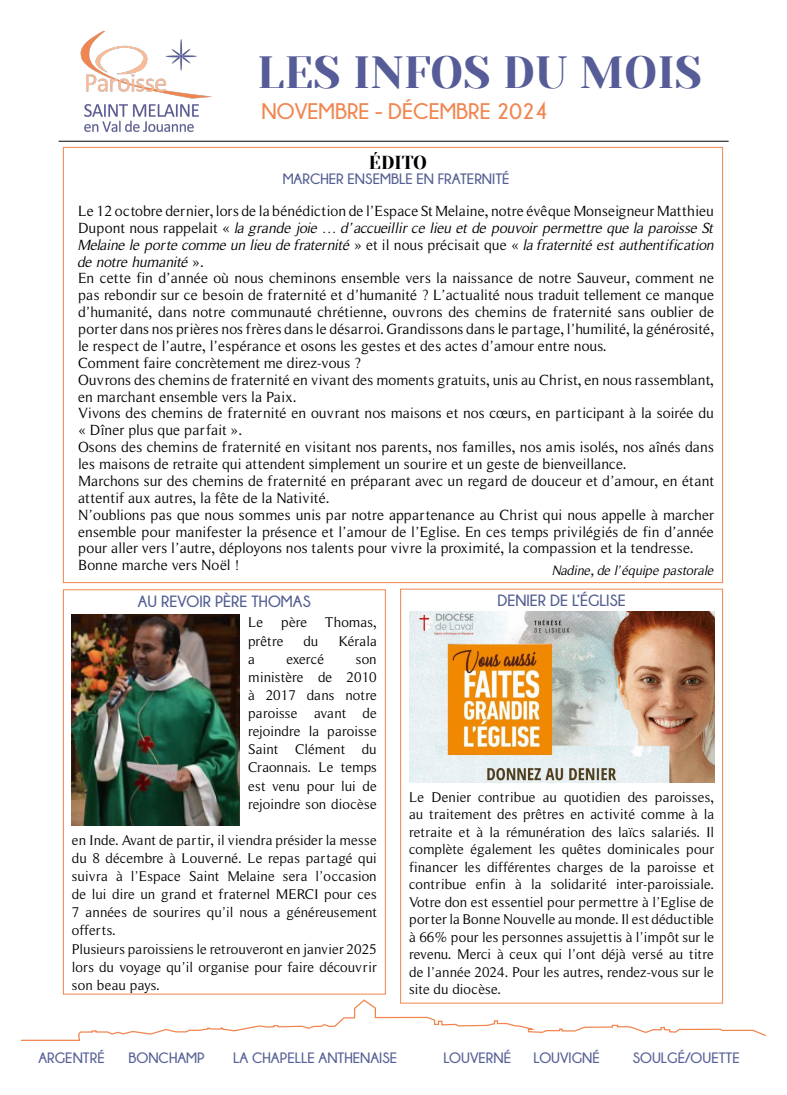
<style>
.page{position:relative;width:787px;height:1095px;background:#fff}
.page>*{position:absolute;margin:0;border:0;box-sizing:border-box;transform-origin:0 0}
.t1{font:45px "Yeseva One";color:#555c97}
.t2{font:700 22.5px "Champagne&Limousines";color:#f0854f}
.t3{font:18.75px "Yeseva One";color:#000}
.t4{font:700 16.25px "Champagne&Limousines";color:#525e91}
.t5{font:15px/16.9px "Roman Serif";color:#000}
.t6{font:700 15px "Champagne&Limousines";color:#556096}
.t7{font:700 15px "Champagne&Limousines";color:#525e91}
.t8{font:14.38px/18.1px "Roman Serif";color:#000;text-align:justify}
.t9{font:italic 13.75px "Roman Serif";color:#000}
.s1{font-style:italic}
.s2{font-size:14.38px}
</style>
<div class="page">
<img style="left:80px;top:31px;width:132px;height:101px">
<hr style="left:59px;top:141px;width:669px;height:1px;background:#000">
<svg style="left:21px;top:998px;width:745px;height:43px"></svg>
<div style="left:400px;top:589px;width:323px;height:414px;border:1px solid #f0854f"></div>
<img style="left:409px;top:611px;width:305px;height:171px">
<div style="left:63px;top:589px;width:322px;height:405px;border:1px solid #f0854f"></div>
<img style="left:72px;top:614px;width:168px;height:212px">
<h1 class="t1" style="left:257px;top:45px;width:446px">LES INFOS DU MOIS</h1>
<h2 class="t2" style="left:261px;top:98px;width:287px">NOVEMBRE - DÉCEMBRE 2024</h2>
<p class="t3" style="left:369px;top:151px;width:60px">ÉDITO</p>
<p class="t7" style="left:283px;top:171px;width:228px">MARCHER ENSEMBLE EN FRATERNITÉ</p>
<p class="t5" style="left:78px;top:202px;width:637px">Le 12 octobre dernier, lors de la bénédiction de l’Espace St Melaine, notre évêque Monseigneur Matthieu Dupont nous rappelait « <span class="s1">la grande joie … d’accueillir ce lieu et de pouvoir permettre que la paroisse St Melaine le porte comme un lieu de fraternité</span> » et il nous précisait que « <span class="s1">la fraternité est authentification de notre humanité</span> ».<br>En cette fin d’année où nous cheminons ensemble vers la naissance de notre Sauveur, comment ne pas rebondir sur ce besoin de fraternité et d’humanité ? L’actualité nous traduit tellement ce manque d’humanité, dans notre communauté chrétienne, ouvrons des chemins de fraternité sans oublier de porter dans nos prières nos frères dans le désarroi. Grandissons dans le partage, l’humilité, la générosité, le respect de l’autre, l’espérance et osons les gestes et des actes d’amour entre nous.<br>Comment faire concrètement me direz-vous ?<br>Ouvrons des chemins de fraternité en vivant des moments gratuits, unis au Christ, en nous rassemblant, en marchant ensemble vers la Paix.<br>Vivons des chemins de fraternité en ouvrant nos maisons et nos cœurs, en participant à la soirée du « Dîner plus que parfait ».<br>Osons des chemins de fraternité en visitant nos parents, nos familles, nos amis isolés, nos aînés dans les maisons de retraite qui attendent simplement un sourire et un geste de bienveillance.<br>Marchons sur des chemins de fraternité en préparant avec un regard de douceur et d’amour, en étant attentif aux autres, la fête de la Nativité.<br>N’oublions pas que nous sommes unis par notre appartenance au Christ qui nous appelle à marcher ensemble pour manifester la présence et l’amour de l’Eglise. En ces temps privilégiés de fin d’année pour aller vers l’autre, déployons nos talents pour vivre la proximité, la compassion et la tendresse.<br>Bonne marche vers Noël <span class="s2">!</span></p>
<p class="t4" style="left:497px;top:592px;width:130px">DENIER DE L’ÉGLISE</p>
<p class="t9" style="left:552px;top:562px;width:163px">Nadine, de l’équipe pastorale</p>
<p class="t4" style="left:138px;top:592px;width:174px">AU REVOIR PÈRE THOMAS</p>
<p class="t8" style="left:248px;top:613px;width:130px">Le père Thomas, prêtre</p>
<p class="t8" style="left:303px;top:631px;width:17px">du</p>
<p class="t8" style="left:338px;top:631px;width:40px">Kérala</p>
<p class="t8" style="left:248px;top:650px;width:8px">a</p>
<p class="t8" style="left:286px;top:650px;width:39px">exercé</p>
<p class="t8" style="left:248px;top:650px;width:130px;text-indent:108px">son ministère de 2010 à 2017 dans notre paroisse avant de rejoindre la paroisse Saint Clément du Craonnais. Le temps est venu pour lui de rejoindre son diocèse</p>
<p class="t8" style="left:72px;top:831px;width:306px;text-align:left">en Inde. Avant de partir, il viendra présider la messe du 8 décembre à Louverné. Le repas partagé qui suivra à l’Espace Saint Melaine sera l’occasion de lui dire un grand et fraternel MERCI pour ces 7 années de sourires qu’il nous a généreusement offerts.<br>Plusieurs paroissiens le retrouveront en janvier 2025 lors du voyage qu’il organise pour faire découvrir son beau pays.</p>
<p class="t8" style="left:409px;top:788px;width:306px;line-height:17.5px">Le Denier contribue au quotidien des paroisses, au traitement des prêtres en activité comme à la retraite et à la rémunération des laïcs salariés. Il complète également les quêtes dominicales pour financer les différentes charges de la paroisse et contribue enfin à la solidarité inter-paroissiale.<br>Votre don est essentiel pour permettre à l’Eglise de porter la Bonne Nouvelle au monde. Il est déductible à 66% pour les personnes assujettis à l’impôt sur le revenu. Merci à ceux qui l’ont déjà versé au titre de l’année 2024. Pour les autres, rendez-vous sur le site du diocèse.</p>
<p class="t6" style="left:38px;top:1049px;width:68px">ARGENTRÉ</p>
<p class="t6" style="left:128px;top:1049px;width:78px">BONCHAMP</p>
<p class="t6" style="left:233px;top:1049px;width:165px">LA CHAPELLE ANTHENAISE</p>
<p class="t6" style="left:443px;top:1049px;width:69px">LOUVERNÉ</p>
<p class="t6" style="left:533px;top:1049px;width:68px">LOUVIGNÉ</p>
<p class="t6" style="left:632px;top:1049px;width:109px">SOULGÉ/OUETTE</p>
</div>
